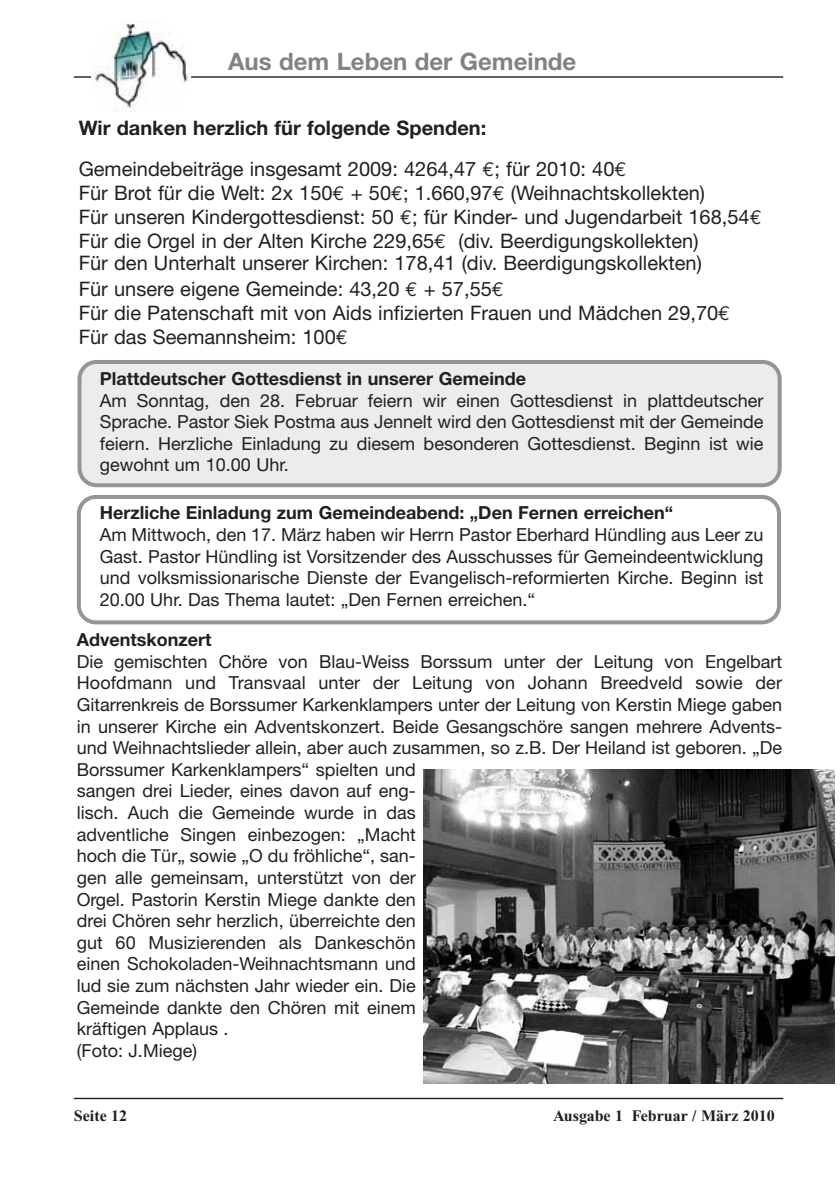
<style>
.page{position:relative;width:840px;height:1191px;background:#fff}
.page>*{position:absolute;margin:0;border:0;box-sizing:border-box;transform-origin:0 0}
.t1{font:700 24px "Helvetica Neue";color:#808285}
.t2{font:20px/23.4px "Helvetica Neue";color:#231f20}
.t3{font:18px/21.6px "Helvetica Neue";color:#231f20;text-align:justify}
.t4{font:700 18px "Helvetica Neue";color:#231f20}
.t5{font:700 16px "Times New Roman";color:#231f20}
.s1{font-weight:700}
.s2{font-family:"Euro Mono"}
</style>
<div class="page">
<hr style="left:74px;top:1097px;width:708px;height:2px;background:#231f20">
<hr style="left:74px;top:76px;width:708px;height:2px;background:#231f20">
<div style="left:91px;top:17px;width:100px;height:111px;background:#fff;border-radius:50%"></div>
<img style="left:93px;top:23px;width:95px;height:89px">
<svg style="left:77px;top:360px;width:704px;height:127px;background:#e5e6e6"></svg>
<svg style="left:77px;top:495px;width:703px;height:129px"></svg>
<img style="left:423px;top:769px;width:410px;height:314px">
<h1 class="t1" style="left:228px;top:53px;width:349px">Aus dem Leben der Gemeinde</h1>
<p class="t2" style="left:79px;top:110px;width:549px;line-height:40.4px"><span class="s1">Wir danken herzlich für folgende Spenden:<br></span>Gemeindebeiträge insgesamt 2009: 4264,47 <span class="s2">€</span>; für 2010: 40<span class="s2">€</span></p>
<p class="t2" style="left:79px;top:183px;width:684px">Für Brot für die Welt: 2x 150<span class="s2">€</span> + 50<span class="s2">€</span>; 1.660,97<span class="s2">€</span> (Weihnachtskollekten)<br>Für unseren Kindergottesdienst: 50 <span class="s2">€</span>; für Kinder- und Jugendarbeit 168,54<span class="s2">€ </span>Für die Orgel in der Alten Kirche 229,65<span class="s2">€</span> (div. Beerdigungskollekten)<br>Für den Unterhalt unserer Kirchen: 178,41 (div. Beerdigungskollekten)</p>
<p class="t2" style="left:79px;top:279px;width:652px;line-height:24px">Für unsere eigene Gemeinde: 43,20 <span class="s2">€</span> + 57,55<span class="s2">€<br></span>Für die Patenschaft mit von Aids infizierten Frauen und Mädchen 29,70<span class="s2">€<br></span>Für das Seemannsheim: 100<span class="s2">€</span></p>
<p class="t4" style="left:100px;top:372px;width:427px">Plattdeutscher Gottesdienst in unserer Gemeinde</p>
<p class="t3" style="left:100px;top:391px;width:665px">Am Sonntag, den 28. Februar feiern wir einen Gottesdienst in plattdeutscher Sprache. Pastor Siek Postma aus Jennelt wird den Gottesdienst mit der Gemeinde feiern. Herzliche Einladung zu diesem besonderen Gottesdienst. Beginn ist wie gewohnt um 10.00 Uhr.</p>
<p class="t4" style="left:100px;top:506px;width:574px">Herzliche Einladung zum Gemeindeabend: „Den Fernen erreichen“</p>
<p class="t3" style="left:100px;top:525px;width:665px">Am Mittwoch, den 17. März haben wir Herrn Pastor Eberhard Hündling aus Leer zu Gast. Pastor Hündling ist Vorsitzender des Ausschusses für Gemeindeentwicklung und volksmissionarische Dienste der Evangelisch-reformierten Kirche. Beginn ist 20.00 Uhr. Das Thema lautet: „Den Fernen erreichen.“</p>
<p class="t4" style="left:77px;top:633px;width:136px">Adventskonzert</p>
<p class="t3" style="left:77px;top:652px;width:706px;text-align:left">Die gemischten Chöre von Blau-Weiss Borssum unter der Leitung von Engelbart Hoofdmann und Transvaal unter der Leitung von Johann Breedveld sowie der Gitarrenkreis de Borssumer Karkenklampers unter der Leitung von Kerstin Miege gaben in unserer Kirche ein Adventskonzert. Beide Gesangschöre sangen mehrere Advents&shy;und Weihnachtslieder allein, aber auch zusammen, so z.B. Der Heiland ist geboren. „De Borssumer Karkenklampers“ spielten und<br>sangen drei Lieder, eines davon auf eng-<br>lisch. Auch die Gemeinde wurde in das<br>adventliche Singen einbezogen: „Macht<br>hoch die Tür„ sowie „O du fröhliche“, san-<br>gen alle gemeinsam, unterstützt von der<br>Orgel. Pastorin Kerstin Miege dankte den<br>drei Chören sehr herzlich, überreichte den<br>gut 60 Musizierenden als Dankeschön<br>einen Schokoladen-Weihnachtsmann und<br>lud sie zum nächsten Jahr wieder ein. Die<br>Gemeinde dankte den Chören mit einem<br>kräftigen Applaus .<br>(Foto: J.Miege)</p>
<p class="t5" style="left:74px;top:1110px;width:55px">Seite 12</p>
<p class="t5" style="left:553px;top:1110px;width:223px">Ausgabe 1 Februar / März 2010</p>
</div>
